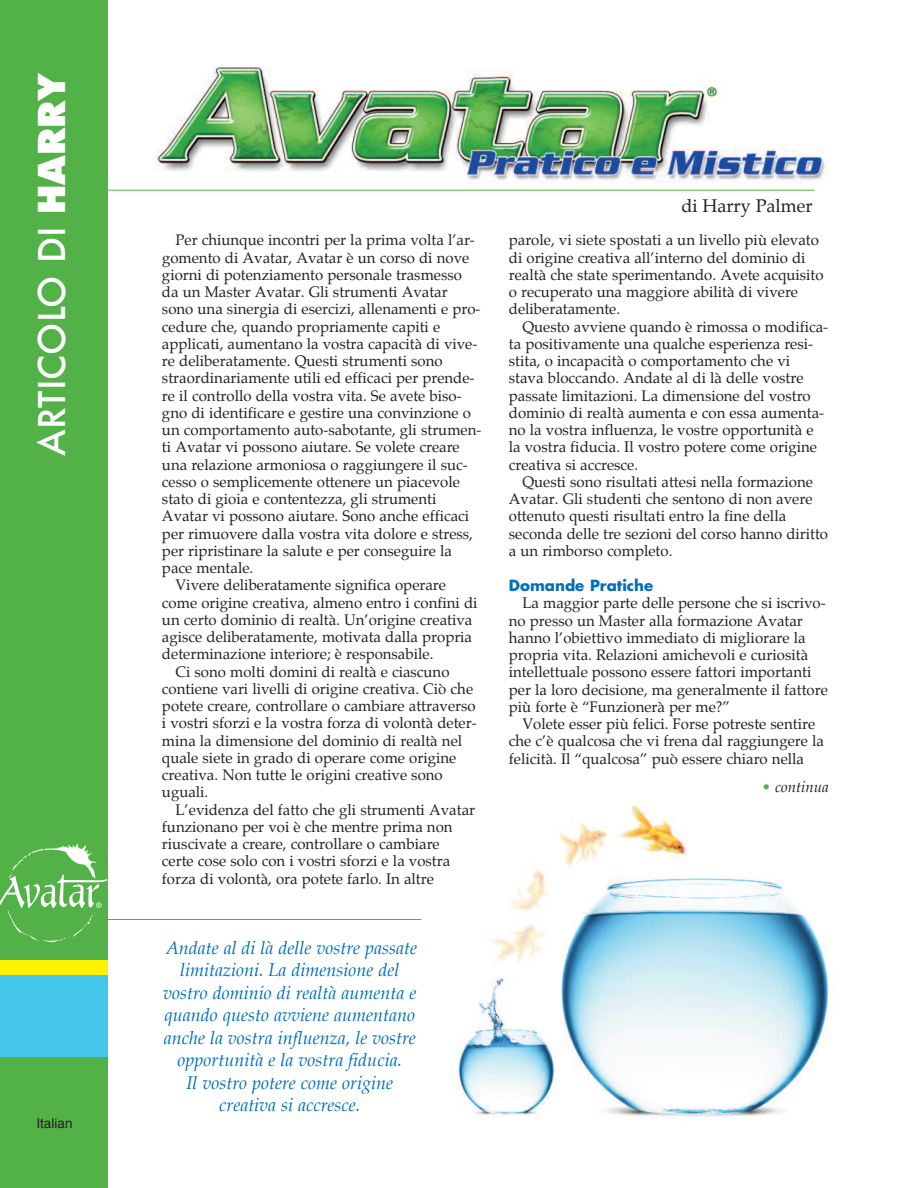
<style>
.page{position:relative;width:918px;height:1188px;background:#fff}
.page>*{position:absolute;margin:0;border:0;box-sizing:border-box;transform-origin:0 0}
.t1{font:500 36px "Futura";color:#fff}
.t2{font:italic 18px/22.5px "Palatino";color:#006fba;text-align:center}
.t3{font:18px "Palatino";color:#231f20}
.t4{font:15px/17.2px "Palatino";color:#231f20}
.t5{font:700 15px "Futura";color:#006fba}
.t6{font:italic 15px "Palatino";color:#231f20}
.t7{font:13.5px "Helvetica";color:#231f20}
.s1{font-weight:800}
.s2{font-style:normal;color:#53b247}
</style>
<div class="page">
<img style="left:144px;top:67px;width:681px;height:124px">
<hr style="left:71px;top:190px;width:743px;height:1px;background:#53b247">
<div style="left:0;top:0;width:108px;height:1188px;background:#53b247"></div>
<div style="left:0;top:975px;width:108px;height:81px;background:#45c7ec"></div>
<div style="left:0;top:961px;width:108px;height:14px;background:#fff101"></div>
<svg style="left:0;top:844px;width:107px;height:99px"></svg>
<img style="left:456px;top:805px;width:373px;height:312px">
<hr style="left:102px;top:919px;width:319px;height:1px;background:#53b247">
<h1 class="t1" style="left:28px;top:456px;width:384px;rotate:-90deg">Articolo di <span class="s1">HARRY</span></h1>
<p class="t7" style="left:36px;top:1118px;width:38px">Italian</p>
<p class="t4" style="left:176px;top:233px;width:301px">Per chiunque incontri per la prima volta l’ar-</p>
<p class="t4" style="left:162px;top:250px;width:309px">gomento di Avatar, Avatar è un corso di nove</p>
<p class="t4" style="left:162px;top:267px;width:302px">giorni di potenziamento personale trasmesso</p>
<p class="t4" style="left:162px;top:285px;width:287px">da un Master Avatar. Gli strumenti Avatar</p>
<p class="t4" style="left:162px;top:302px;width:320px">sono una sinergia di esercizi, allenamenti e pro-</p>
<p class="t4" style="left:162px;top:319px;width:280px">cedure che, quando propriamente capiti e</p>
<p class="t4" style="left:162px;top:336px;width:317px">applicati, aumentano la vostra capacità di vive-</p>
<p class="t4" style="left:162px;top:354px;width:282px">re deliberatamente. Questi strumenti sono</p>
<p class="t4" style="left:162px;top:371px;width:314px">straordinariamente utili ed efficaci per prende-</p>
<p class="t4" style="left:162px;top:388px;width:301px">re il controllo della vostra vita. Se avete biso-</p>
<p class="t4" style="left:162px;top:405px;width:311px">gno di identificare e gestire una convinzione o</p>
<p class="t4" style="left:162px;top:423px;width:321px">un comportamento auto-sabotante, gli strumen-</p>
<p class="t4" style="left:162px;top:440px;width:299px">ti Avatar vi possono aiutare. Se volete creare</p>
<p class="t4" style="left:162px;top:457px;width:307px">una relazione armoniosa o raggiungere il suc-</p>
<p class="t4" style="left:162px;top:474px;width:300px">cesso o semplicemente ottenere un piacevole</p>
<p class="t4" style="left:162px;top:492px;width:276px">stato di gioia e contentezza, gli strumenti</p>
<p class="t4" style="left:162px;top:509px;width:309px">Avatar vi possono aiutare. Sono anche efficaci</p>
<p class="t4" style="left:162px;top:526px;width:313px">per rimuovere dalla vostra vita dolore e stress,</p>
<p class="t4" style="left:162px;top:543px;width:291px">per ripristinare la salute e per conseguire la</p>
<p class="t4" style="left:162px;top:561px;width:93px">pace mentale.</p>
<p class="t4" style="left:175px;top:578px;width:272px">Vivere deliberatamente significa operare</p>
<p class="t4" style="left:162px;top:595px;width:317px">come origine creativa, almeno entro i confini di</p>
<p class="t4" style="left:162px;top:612px;width:312px">un certo dominio di realtà. Un’origine creativa</p>
<p class="t4" style="left:162px;top:630px;width:312px">agisce deliberatamente, motivata dalla propria</p>
<p class="t4" style="left:162px;top:647px;width:273px">determinazione interiore; è responsabile.</p>
<p class="t4" style="left:175px;top:664px;width:276px">Ci sono molti domini di realtà e ciascuno</p>
<p class="t4" style="left:162px;top:681px;width:313px">contiene vari livelli di origine creativa. Ciò che</p>
<p class="t4" style="left:162px;top:699px;width:315px">potete creare, controllare o cambiare attraverso</p>
<p class="t4" style="left:162px;top:716px;width:316px">i vostri sforzi e la vostra forza di volontà deter-</p>
<p class="t4" style="left:162px;top:733px;width:302px">mina la dimensione del dominio di realtà nel</p>
<p class="t4" style="left:162px;top:750px;width:296px">quale siete in grado di operare come origine</p>
<p class="t4" style="left:162px;top:768px;width:282px">creativa. Non tutte le origini creative sono</p>
<p class="t4" style="left:162px;top:785px;width:48px">uguali.</p>
<p class="t4" style="left:175px;top:802px;width:301px">L’evidenza del fatto che gli strumenti Avatar</p>
<p class="t4" style="left:162px;top:819px;width:292px">funzionano per voi è che mentre prima non</p>
<p class="t4" style="left:162px;top:837px;width:279px">riuscivate a creare, controllare o cambiare</p>
<p class="t4" style="left:162px;top:854px;width:290px">certe cose solo con i vostri sforzi e la vostra</p>
<p class="t4" style="left:162px;top:871px;width:273px">forza di volontà, ora potete farlo. In altre</p>
<p class="t2" style="left:163px;top:937px;width:255px">Andate al di là delle vostre passate limitazioni. La dimensione del vostro dominio di realtà aumenta e quando questo avviene aumentano anche la vostra influenza, le vostre opportunità e la vostra fiducia.<br>Il vostro potere come origine creativa si accresce.</p>
<p class="t3" style="left:681px;top:197px;width:133px">di Harry Palmer</p>
<p class="t4" style="left:509px;top:233px;width:316px">parole, vi siete spostati a un livello più elevato di origine creativa all’interno del dominio di realtà che state sperimentando. Avete acquisito o recuperato una maggiore abilità di vivere deliberatamente.</p>
<p class="t4" style="left:509px;top:319px;width:321px;text-indent:14px">Questo avviene quando è rimossa o modifica&shy;ta positivamente una qualche esperienza resi&shy;stita, o incapacità o comportamento che vi stava bloccando. Andate al di là delle vostre passate limitazioni. La dimensione del vostro dominio di realtà aumenta e con essa aumenta&shy;no la vostra influenza, le vostre opportunità e la vostra fiducia. Il vostro potere come origine creativa si accresce.</p>
<p class="t4" style="left:509px;top:474px;width:321px;text-indent:14px">Questi sono risultati attesi nella formazione Avatar. Gli studenti che sentono di non avere ottenuto questi risultati entro la fine della seconda delle tre sezioni del corso hanno diritto a un rimborso completo.</p>
<p class="t5" style="left:509px;top:579px;width:146px">Domande Pratiche</p>
<p class="t4" style="left:509px;top:596px;width:321px;text-indent:14px">La maggior parte delle persone che si iscrivo&shy;no presso un Master alla formazione Avatar hanno l’obiettivo immediato di migliorare la propria vita. Relazioni amichevoli e curiosità intellettuale possono essere fattori importanti per la loro decisione, ma generalmente il fattore più forte è “Funzionerà per me?”</p>
<p class="t4" style="left:509px;top:717px;width:317px;text-indent:14px">Volete esser più felici. Forse potreste sentire che c’è qualcosa che vi frena dal raggiungere la felicità. Il “qualcosa” può essere chiaro nella</p>
<p class="t6" style="left:762px;top:780px;width:68px"><span class="s2">•</span> continua</p>
</div>
